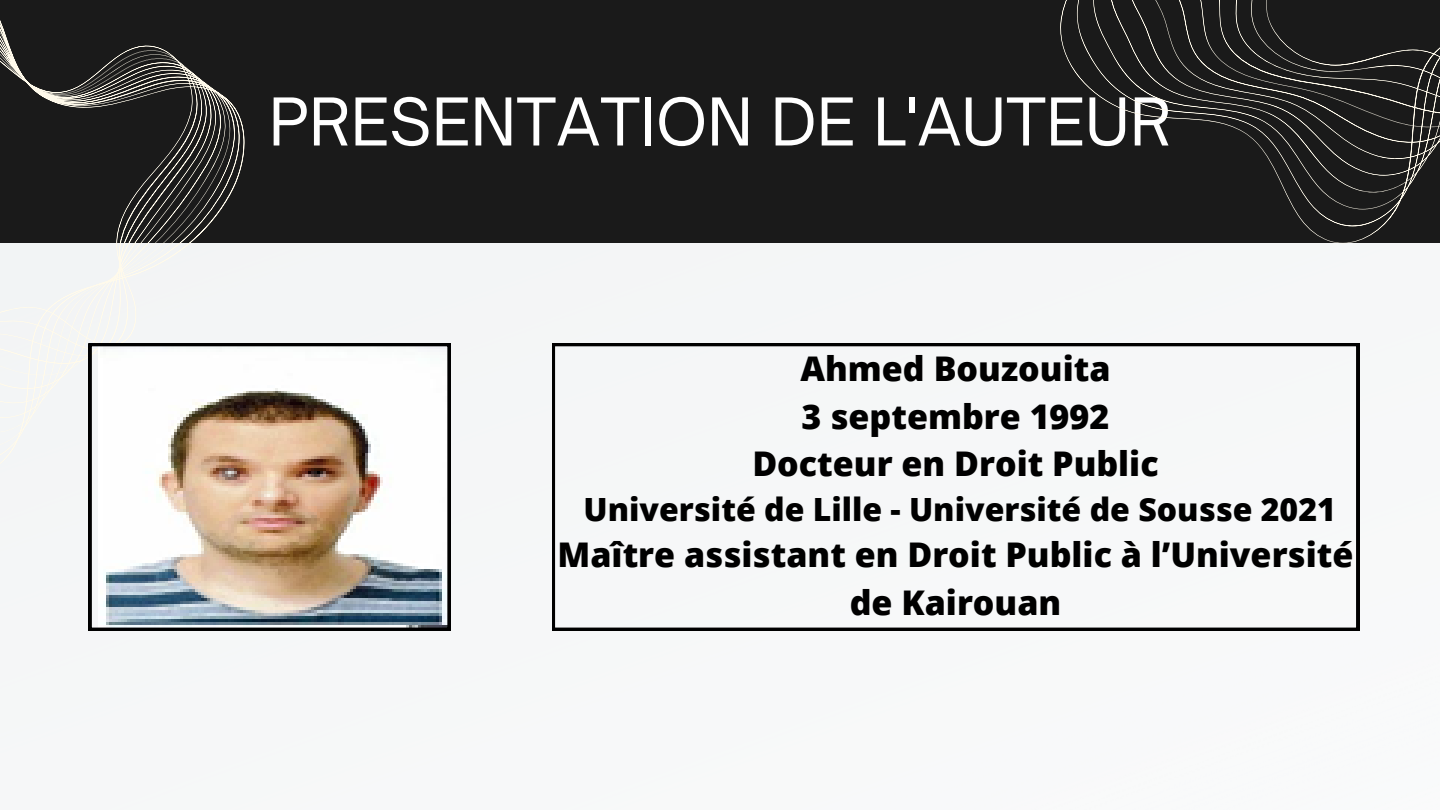
<style>
.page{position:relative;width:1440px;height:810px;background:#fff}
.page>*{position:absolute;margin:0;border:0;box-sizing:border-box;transform-origin:0 0}
.t1{font:63px "Open Sauce One";color:#fff}
.t2{font:800 34px/47.2px "Open Sans";color:#000;text-align:center}
.t3{font:800 32px "Open Sans";color:#000}
</style>
<div class="page">
<div style="left:0;top:243px;width:1360px;height:388px;background:#f4f6f7"></div>
<div style="left:0;top:0;width:1440px;height:243px;background:#1a1a1a"></div>
<svg style="left:1060px;top:0;width:380px;height:243px"></svg>
<svg style="left:0;top:20px;width:245px;height:458px"></svg>
<div style="left:552px;top:343px;width:807px;height:288px;background:#f6f7f8"></div>
<img style="left:89px;top:343px;width:361px;height:288px">
<p class="t1" style="left:269px;top:83px;width:904px">PRESENTATION DE L'AUTEUR</p>
<p class="t2" style="left:801px;top:345px;width:312px">Ahmed Bouzouita</p>
<p class="t2" style="left:802px;top:392px;width:309px">3 septembre 1992</p>
<p class="t2" style="left:752px;top:439px;width:408px">Docteur en Droit Public</p>
<p class="t3" style="left:584px;top:487px;width:754px">Université de Lille - Université de Sousse 2021</p>
<p class="t2" style="left:558px;top:531px;width:797px">Maître assistant en Droit Public à l’Université de Kairouan</p>
</div>
